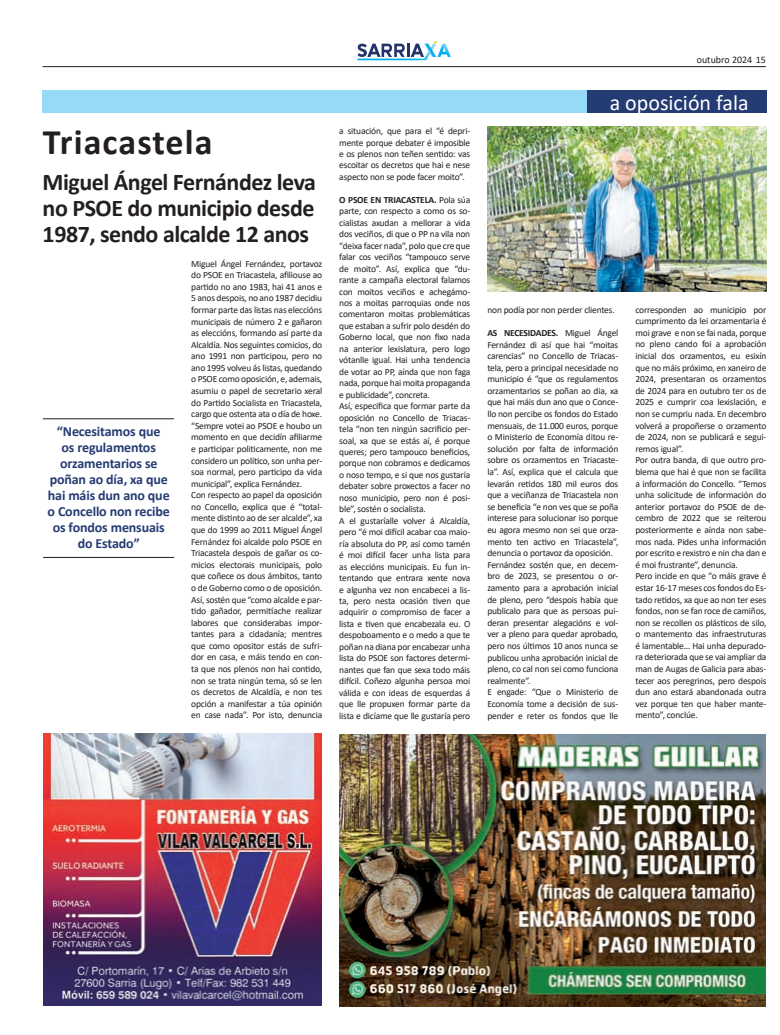
<style>
.page{position:relative;width:780px;height:1035px;background:#fff}
.page>*{position:absolute;margin:0;border:0;box-sizing:border-box;transform-origin:0 0}
.t1{font:700 36px "Calibri";letter-spacing:.03em;color:#231f20}
.t2{font:700 24px/26px "Calibri";letter-spacing:-.02em;color:#231f20;text-align:justify}
.t3{font:22px "Calibri";color:#fff}
.t4{font:700 14px/16px "Calibri";letter-spacing:-.01em;color:#253b73;text-align:center}
.t5{font:10px "Calibri";color:#231f20}
.t6{font:9.5px/11.6px "Calibri";letter-spacing:-.02em;color:#231f20}
.s1{font-weight:700}
</style>
<div class="page">
<hr style="left:43px;top:66px;width:722px;height:1px;background:#231f20">
<svg style="left:357px;top:41px;width:94px;height:19px"></svg>
<img style="left:487px;top:127px;width:279px;height:164px">
<div style="left:43px;top:90px;width:722px;height:23px;background:#97daf8"></div>
<div style="left:587px;top:90px;width:179px;height:23px;background:#253b73"></div>
<hr style="left:43px;top:557px;width:131px;height:1px;background:#231f20">
<hr style="left:43px;top:418px;width:131px;height:1px;background:#231f20">
<img style="left:339px;top:734px;width:426px;height:272px">
<img style="left:43px;top:733px;width:278px;height:272px">
<h1 class="t1" style="left:43px;top:116px;width:171px">Triacastela</h1>
<h2 class="t2" style="left:43px;top:169px;width:275px">Miguel Ángel Fernández leva no PSOE do municipio desde 1987, sendo alcalde 12 anos</h2>
<h3 class="t4" style="left:48px;top:423px;width:124px">“Necesitamos que<br>os regulamentos orzamentarios se poñan ao día, xa que hai máis dun ano que o Concello non recibe os fondos mensuais do Estado”</h3>
<p class="t6" style="left:191px;top:257px;width:132px">Miguel Ángel Fernández, portavoz do PSOE en Triacastela, afiliouse ao partido no ano 1983, hai 41 anos e 5 anos despois, no ano 1987 decidiu formar parte das listas nas eleccións municipais de número 2 e gañaron as eleccións, formando así parte da Alcaldía. Nos seguintes comicios, do ano 1991 non participou, pero no ano 1995 volveu ás listas, quedando o PSOE como oposición, e, ademais, asumiu o papel de secretario xeral do Partido Socialista en Triacastela, cargo que ostenta ata o día de hoxe. “Sempre votei ao PSOE e houbo un momento en que decidín afiliarme e participar politicamente, non me considero un político, son unha per&shy;soa normal, pero participo da vida municipal”, explica Fernández.<br>Con respecto ao papel da oposición no Concello, explica que é “total&shy;mente distinto ao de ser alcalde”, xa que do 1999 ao 2011 Miguel Ángel Fernández foi alcalde polo PSOE en Triacastela despois de gañar os co&shy;micios electorais municipais, polo que coñece os dous ámbitos, tanto o de Goberno como o de oposición.<br>Así, sostén que “como alcalde e par&shy;tido gañador, permitíache realizar labores que considerabas impor&shy;tantes para a cidadanía; mentres que como opositor estás de sufri&shy;dor en casa, e máis tendo en con&shy;ta que nos plenos non hai contido, non se trata ningún tema, só se len os decretos de Alcaldía, e non tes opción a manifestar a túa opinión en case nada”. Por isto, denuncia</p>
<p class="t6" style="left:339px;top:125px;width:132px;text-align:justify">a situación, que para el “é depri&shy;mente porque debater é imposible e os plenos non teñen sentido: vas escoitar os decretos que hai e nese aspecto non se pode facer moito”.</p>
<p class="t6" style="left:339px;top:194px;width:132px"><span class="s1">O PSOE EN TRIACASTELA.</span> Pola súa parte, con respecto a como os so&shy;cialistas axudan a mellorar a vida dos veciños, di que o PP na vila non “deixa facer nada”, polo que cre que falar cos veciños “tampouco serve de moito”. Así, explica que “du&shy;rante a campaña electoral falamos con moitos veciños e achegámo&shy;nos a moitas parroquias onde nos comentaron moitas problemáticas que estaban a sufrir polo desdén do Goberno local, que non fixo nada na anterior lexislatura, pero logo vótanlle igual. Hai unha tendencia de votar ao PP, aínda que non faga nada, porque hai moita propaganda e publicidade”, concreta.<br>Así, especifica que formar parte da oposición no Concello de Triacas&shy;tela “non ten ningún sacrificio per&shy;soal, xa que se estás aí, é porque queres; pero tampouco beneficios, porque non cobramos e dedicamos o noso tempo, e si que nos gustaría debater sobre proxectos a facer no noso municipio, pero non é posi&shy;ble”, sostén o socialista.<br>A el gustaríalle volver á Alcaldía, pero “é moi difícil acabar coa maio&shy;ría absoluta do PP, así como tamén é moi difícil facer unha lista para as eleccións municipais. Eu fun in&shy;tentando que entrara xente nova e algunha vez non encabecei a lis&shy;ta, pero nesta ocasión tiven que adquirir o compromiso de facer a lista e tiven que encabezala eu. O despoboamento e o medo a que te poñan na diana por encabezar unha lista do PSOE son factores determi&shy;nantes que fan que sexa todo máis difícil. Coñezo algunha persoa moi válida e con ideas de esquerdas á que lle propuxen formar parte da lista e dicíame que lle gustaría pero</p>
<p class="t5" style="left:696px;top:53px;width:70px">outubro 2024 15</p>
<h3 class="t3" style="left:609px;top:87px;width:140px">a oposición fala</h3>
<p class="t6" style="left:487px;top:303px;width:129px">non podía por non perder clientes.</p>
<p class="t6" style="left:487px;top:327px;width:132px"><span class="s1">AS NECESIDADES.</span> Miguel Ángel<br>Fernández di así que hai “moitas carencias” no Concello de Triacas&shy;tela, pero a principal necesidade no municipio é “que os regulamentos orzamentarios se poñan ao dia, xa que hai máis dun ano que o Conce&shy;llo non percibe os fondos do Estado mensuais, de 11.000 euros, porque o Ministerio de Economía ditou re&shy;solución por falta de información sobre os orzamentos en Triacaste&shy;la”. Así, explica que el calcula que levarán retidos 180 mil euros dos que a veciñanza de Triacastela non se beneficia “e non ves que se poña interese para solucionar iso porque eu agora mesmo non sei que orza&shy;mento ten activo en Triacastela”, denuncia o portavoz da oposición.<br>Fernández sostén que, en decem&shy;bro de 2023, se presentou o or&shy;zamento para a aprobación inicial de pleno, pero “despois había que publicalo para que as persoas pui&shy;deran presentar alegacións e vol&shy;ver a pleno para quedar aprobado, pero nos últimos 10 anos nunca se publicou unha aprobación inicial de pleno, co cal non sei como funciona realmente”.<br>E engade: “Que o Ministerio de<br>Economía tome a decisión de sus&shy;pender e reter os fondos que lle</p>
<p class="t6" style="left:635px;top:303px;width:132px">corresponden ao municipio por cumprimento da lei orzamentaria é moi grave e non se fai nada, porque no pleno cando foi a aprobación inicial dos orzamentos, eu esixín que no máis próximo, en xaneiro de<br>2024, presentaran os orzamentos de 2024 para en outubro ter os de<br>2025 e cumprir coa lexislación, e non se cumpriu nada. En decembro volverá a propoñerse o orzamento de 2024, non se publicará e segui&shy;remos igual”.<br>Por outra banda, di que outro pro&shy;blema que hai é que non se facilita a información do Concello. “Temos unha solicitude de información do anterior portavoz do PSOE de de&shy;cembro de 2022 que se reiterou posteriormente e aínda non sabe&shy;mos nada. Pides unha información por escrito e rexistro e nin cha dan e é moi frustrante”, denuncia.<br>Pero incide en que “o máis grave é estar 16-17 meses cos fondos do Es&shy;tado retidos, xa que ao non ter eses fondos, non se fan roce de camiños, non se recollen os plásticos de silo, o mantemento das infraestruturas é lamentable... Hai unha depurado&shy;ra deteriorada que se vai ampliar da man de Augas de Galicia para abas&shy;tecer aos peregrinos, pero despois dun ano estará abandonada outra vez porque ten que haber mante&shy;mento”, conclúe.</p>
</div>
